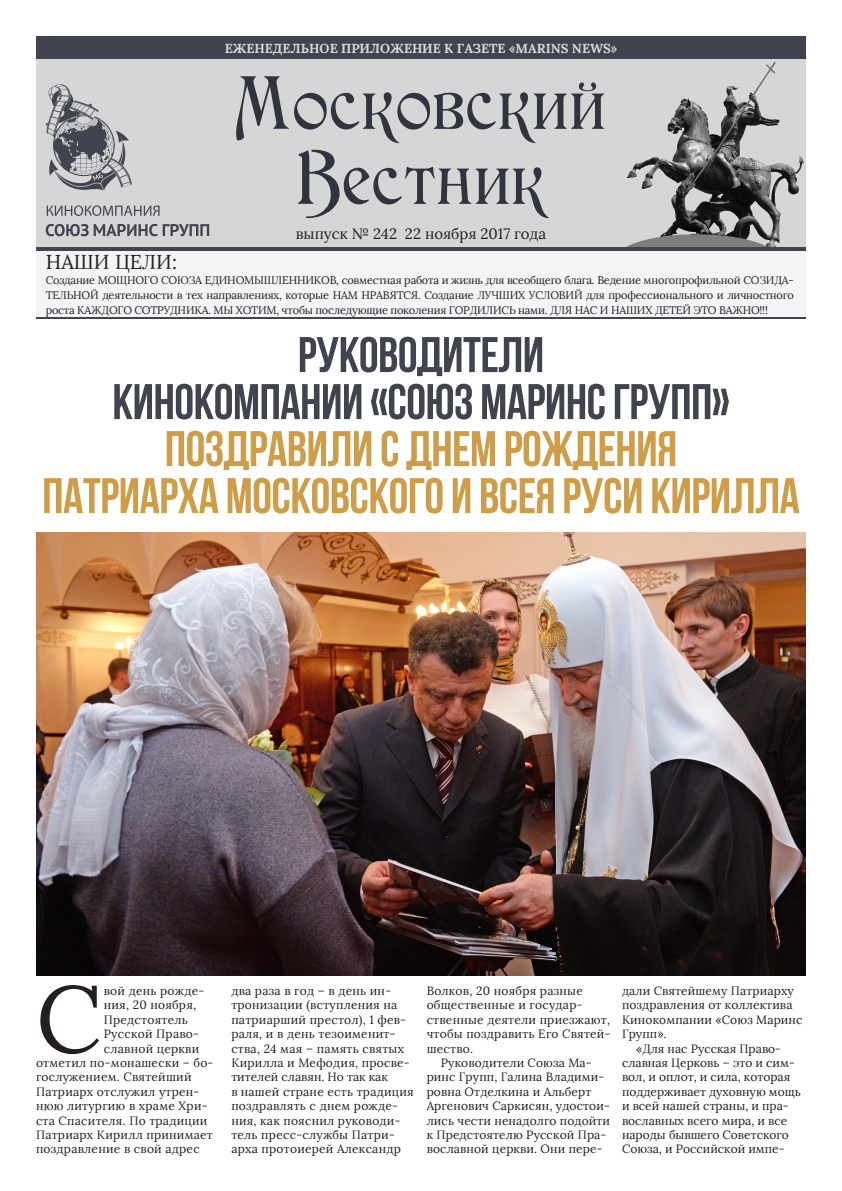
<style>
.page{position:relative;width:842px;height:1191px;background:#fff}
.page>*{position:absolute;margin:0;border:0;box-sizing:border-box;transform-origin:0 0}
.t1{font:94.3px "Lora";color:#231f20}
.t2{font:55px "Medieval";letter-spacing:.02em;color:#30343e}
.t3{font:50px "Bebas Neue Cyrillic";letter-spacing:-.01em;color:#cf9d48}
.t4{font:50px "Bebas Neue Cyrillic";letter-spacing:-.01em;color:#40444e}
.t5{font:20px "Lora";color:#231f20}
.t6{font:15px "Lora";color:#231f20}
.t7{font:700 13px "Lora";color:#d7dbdb}
.t8{font:12px/14.4px "Lora";letter-spacing:.02em;color:#231f20}
.t9{font:12px/14.4px "Lora";color:#231f20}
.t10{font:11px/15px "Lora";letter-spacing:-.02em;color:#231f20;text-align:justify}
</style>
<div class="page">
<img style="left:36px;top:59px;width:770px;height:188px">
<div style="left:36px;top:36px;width:770px;height:23px;background:#40444e"></div>
<div style="left:36px;top:247px;width:770px;height:70px;background:#f4f4f4"></div>
<hr style="left:36px;top:317px;width:770px;height:2px;background:#40444e">
<svg style="left:46px;top:84px;width:86px;height:106px;background:#a0a2a6"></svg>
<svg style="left:46px;top:224px;width:163px;height:12px;background:#919298"></svg>
<svg style="left:47px;top:205px;width:113px;height:11px"></svg>
<hr style="left:36px;top:247px;width:770px;height:3px;background:#40444e">
<img style="left:36px;top:532px;width:770px;height:443px">
<p class="t7" style="left:225px;top:40px;width:394px">ЕЖЕНЕДЕЛЬНОЕ ПРИЛОЖЕНИЕ К ГАЗЕТЕ «MARINS NEWS»</p>
<p class="t2" style="left:236px;top:63px;width:372px">Московский</p>
<p class="t2" style="left:297px;top:138px;width:249px">Вестник</p>
<p class="t6" style="left:296px;top:225px;width:252px">выпуск № 242 22 ноября 2017 года</p>
<p class="t10" style="left:46px;top:273px;width:749px">Создание МОЩНОГО СОЮЗА ЕДИНОМЫШЛЕННИКОВ, совместная работа и жизнь для всеобщего блага. Ведение многопрофильной СОЗИДА-ТЕЛЬНОЙ деятельности в тех направлениях, которые НАМ НРАВЯТСЯ. Создание ЛУЧШИХ УСЛОВИЙ для профессионального и личностного роста КАЖДОГО СОТРУДНИКА. МЫ ХОТИМ, чтобы последующие поколения ГОРДИЛИСЬ нами. ДЛЯ НАС И НАШИХ ДЕТЕЙ ЭТО ВАЖНО!!!</p>
<p class="t5" style="left:46px;top:250px;width:133px">НАШИ ЦЕЛИ:</p>
<p class="t4" style="left:298px;top:327px;width:248px">Руководители</p>
<p class="t4" style="left:112px;top:374px;width:619px">кинокомпании «Союз Маринс Групп»</p>
<p class="t3" style="left:165px;top:421px;width:514px">поздравили с днем рождения</p>
<p class="t3" style="left:42px;top:468px;width:759px">Патриарха Московского и всея Руси Кирилла</p>
<p class="t1" style="left:36px;top:961px;width:67px">С</p>
<p class="t8" style="left:104px;top:983px;width:102px">вой день рожде-</p>
<p class="t8" style="left:104px;top:998px;width:94px">ния, 20 ноября,</p>
<p class="t8" style="left:104px;top:1012px;width:86px">Предстоятель</p>
<p class="t8" style="left:104px;top:1026px;width:97px">Русской Право-</p>
<p class="t8" style="left:104px;top:1041px;width:97px">славной церкви</p>
<p class="t8" style="left:36px;top:1055px;width:179px">отметил по-монашески – бо-</p>
<p class="t8" style="left:36px;top:1070px;width:157px">гослужением. Святейший</p>
<p class="t8" style="left:36px;top:1084px;width:165px">Патриарх отслужил утрен-</p>
<p class="t8" style="left:36px;top:1098px;width:173px">нюю литургию в храме Хри-</p>
<p class="t8" style="left:36px;top:1113px;width:173px">ста Спасителя. По традиции</p>
<p class="t8" style="left:36px;top:1127px;width:178px">Патриарх Кирилл принимает</p>
<p class="t8" style="left:36px;top:1142px;width:165px">поздравление в свой адрес</p>
<p class="t8" style="left:231px;top:983px;width:180px">два раза в год – в день ин&shy;тронизации (вступления на патриарший престол), 1 фев&shy;раля, и в день тезоименит&shy;ства, 24 мая – память святых<br>Кирилла и Мефодия, просве&shy;тителей славян. Но так как</p>
<p class="t8" style="left:231px;top:1084px;width:184px">в нашей стране есть традиция поздравлять с днем рожде&shy;ния, как пояснил руководи&shy;тель пресс-службы Патри&shy;арха протоиерей Александр</p>
<p class="t8" style="left:427px;top:983px;width:185px">Волков, 20 ноября разные общественные и государ&shy;ственные деятели приезжают, чтобы поздравить Его Святей&shy;шество.</p>
<p class="t8" style="left:427px;top:1055px;width:185px;text-indent:14px">Руководители Союза Ма&shy;ринс Групп, Галина Владими&shy;ровна Отделкина и Альберт<br>Аргенович Саркисян, удостои&shy;лись чести ненадолго подойти к Предстоятелю Русской Пра&shy;вославной церкви. Они пере-</p>
<p class="t8" style="left:622px;top:983px;width:182px">дали Святейшему Патриарху поздравления от коллектива<br>Кинокомпании «Союз Маринс<br>Групп».</p>
<p class="t9" style="left:622px;top:1041px;width:180px;text-indent:14px">«Для нас Русская Право&shy;славная Церковь – это и сим&shy;вол, и оплот, и сила, которая поддерживает духовную мощь и всей нашей страны, и пра&shy;вославных всего мира, и все народы бывшего Советского<br>Союза, и Российской импе-</p>
</div>
